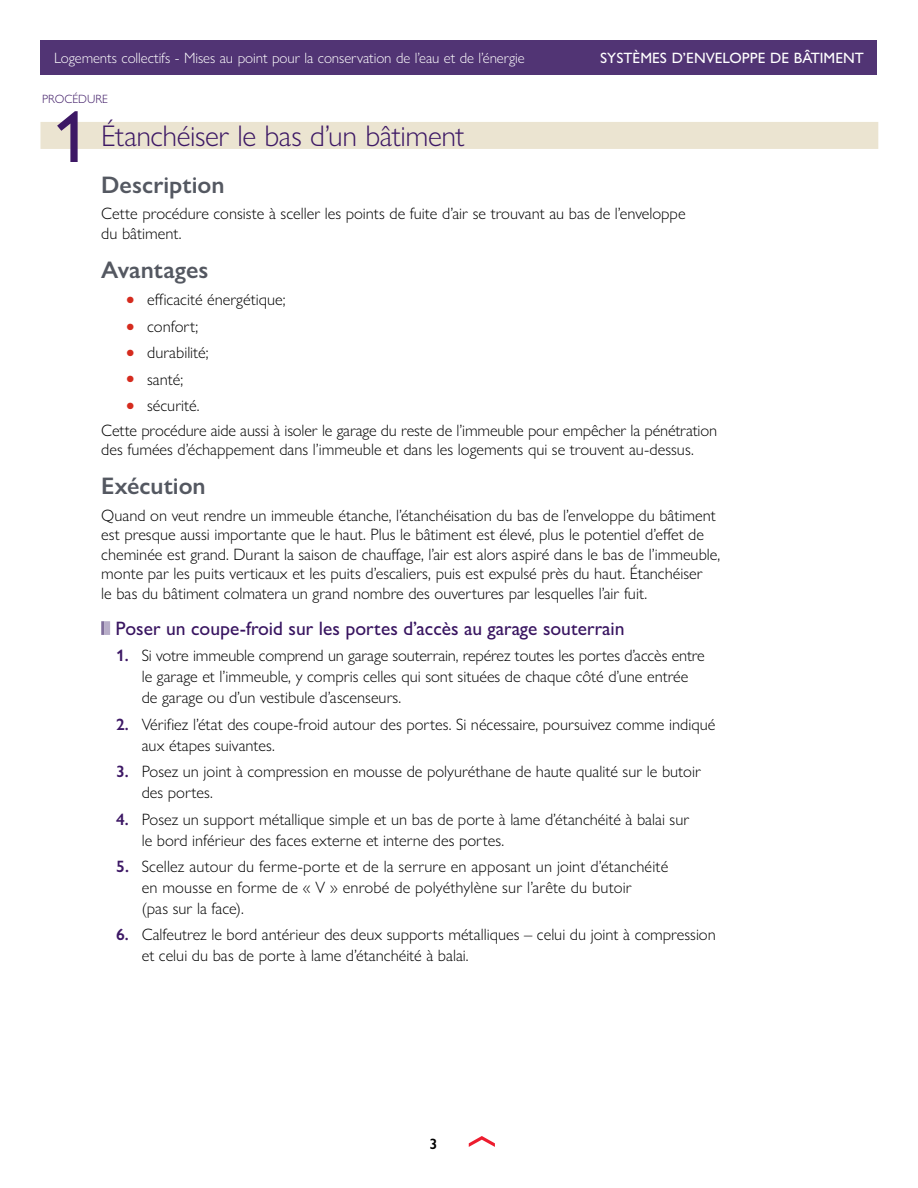
<style>
.page{position:relative;width:918px;height:1188px;background:#fff}
.page>*{position:absolute;margin:0;border:0;box-sizing:border-box;transform-origin:0 0}
.MURB_H2_Procedure{font:500 73.5px "Gill Sans Nova";color:#3d1865}
.MURB_H2_Procedure-2{font:300 30px "Gill Sans Nova";letter-spacing:-.015em;color:#3d1865}
.MURB_H3{font:600 24px "Gill Sans Nova";color:#545861}
.MURB_H4_Procedure_Su{font:500 19.5px "Gill Sans Nova";color:#381460}
.MURB_P_Body{font:300 16.5px/21px "Gill Sans Nova";color:#000}
.t1{font:300 15px "Gill Sans Nova";letter-spacing:-.005em;color:#fff}
.t2{font:500 15px "Gill Sans Nova";color:#fff}
.t3{font:600 15px "Gill Sans Nova";color:#000}
.MURB_H2_Procedure-3{font:300 12px "Gill Sans Nova";color:#3d1865}
.s1{color:#d52b1e}
.s2{font-weight:600;color:#3d1865}
</style>
<div class="page">
<svg style="left:469px;top:1136px;width:26px;height:11px"></svg>
<div style="left:40px;top:40px;width:838px;height:35px;background:#513474"></div>
<hr style="left:101px;top:621px;width:3px;height:14px;background:#81709c">
<div style="left:104px;top:621px;width:6px;height:14px;background:#b7adc8"></div>
<div style="left:40px;top:122px;width:838px;height:27px;background:#ebe4d1"></div>
<p class="t1" style="left:54px;top:49px;width:472px">Logements collectifs - Mises au point pour la conservation de l’eau et de l’énergie</p>
<h2 class="MURB_H2_Procedure-3" style="left:42px;top:92px;width:67px">PROCÉDURE</h2>
<h2 class="MURB_H2_Procedure" style="left:53px;top:92px;width:38px">1</h2>
<h2 class="MURB_H2_Procedure-2" style="left:101px;top:117px;width:365px">Étanchéiser le bas d’un bâtiment</h2>
<p class="t2" style="left:600px;top:49px;width:265px">SYSTÈMES D’ENVELOPPE DE BÂTIMENT</p>
<h3 class="MURB_H3" style="left:101px;top:170px;width:125px">Description</h3>
<p class="MURB_P_Body" style="left:101px;top:204px;width:586px;line-height:19.5px">Cette procédure consiste à sceller les points de fuite d’air se trouvant au bas de l’enveloppe du bâtiment.</p>
<h3 class="MURB_H3" style="left:101px;top:255px;width:109px">Avantages</h3>
<p class="MURB_P_Body" style="left:127px;top:289px;width:160px"><span class="s1">●</span> efficacité énergétique;</p>
<p class="MURB_P_Body" style="left:127px;top:316px;width:73px"><span class="s1">●</span> confort;</p>
<p class="MURB_P_Body" style="left:127px;top:342px;width:83px"><span class="s1">●</span> durabilité;</p>
<p class="MURB_P_Body" style="left:127px;top:368px;width:58px"><span class="s1">●</span> santé;</p>
<p class="MURB_P_Body" style="left:127px;top:395px;width:74px"><span class="s1">●</span> sécurité.</p>
<p class="MURB_P_Body" style="left:101px;top:420px;width:617px;line-height:19.5px">Cette procédure aide aussi à isoler le garage du reste de l’immeuble pour empêcher la pénétration des fumées d’échappement dans l’immeuble et dans les logements qui se trouvent au-dessus.</p>
<h3 class="MURB_H3" style="left:101px;top:472px;width:106px">Exécution</h3>
<p class="MURB_P_Body" style="left:101px;top:505px;width:620px;line-height:19.5px">Quand on veut rendre un immeuble étanche, l’étanchéisation du bas de l’enveloppe du bâtiment est presque aussi importante que le haut. Plus le bâtiment est élevé, plus le potentiel d’effet de cheminée est grand. Durant la saison de chauffage, l’air est alors aspiré dans le bas de l’immeuble, monte par les puits verticaux et les puits d’escaliers, puis est expulsé près du haut. Étanchéiser<br>le bas du bâtiment colmatera un grand nombre des ouvertures par lesquelles l’air fuit.</p>
<h4 class="MURB_H4_Procedure_Su" style="left:116px;top:616px;width:511px">Poser un coupe-froid sur les portes d’accès au garage souterrain</h4>
<p class="MURB_P_Body" style="left:142px;top:645px;width:565px;text-indent:-26px"><span class="s2">1.</span> Si votre immeuble comprend un garage souterrain, repérez toutes les portes d’accès entre le garage et l’immeuble, y compris celles qui sont situées de chaque côté d’une entrée de garage ou d’un vestibule d’ascenseurs.</p>
<p class="MURB_P_Body" style="left:142px;top:714px;width:575px;text-indent:-26px"><span class="s2">2.</span> Vérifiez l’état des coupe-froid autour des portes. Si nécessaire, poursuivez comme indiqué aux étapes suivantes.</p>
<p class="MURB_P_Body" style="left:142px;top:761px;width:561px;text-indent:-26px"><span class="s2">3.</span> Posez un joint à compression en mousse de polyuréthane de haute qualité sur le butoir des portes.</p>
<p class="MURB_P_Body" style="left:142px;top:808px;width:549px;text-indent:-26px"><span class="s2">4.</span> Posez un support métallique simple et un bas de porte à lame d’étanchéité à balai sur le bord inférieur des faces externe et interne des portes.</p>
<p class="MURB_P_Body" style="left:142px;top:856px;width:528px;text-indent:-26px"><span class="s2">5.</span> Scellez autour du ferme-porte et de la serrure en apposant un joint d’étanchéité en mousse en forme de « V » enrobé de polyéthylène sur l’arête du butoir<br>(pas sur la face).</p>
<p class="MURB_P_Body" style="left:142px;top:924px;width:576px;text-indent:-26px"><span class="s2">6.</span> Calfeutrez le bord antérieur des deux supports métalliques – celui du joint à compression et celui du bas de porte à lame d’étanchéité à balai.</p>
<p class="t3" style="left:429px;top:1134px;width:9px">3</p>
</div>
